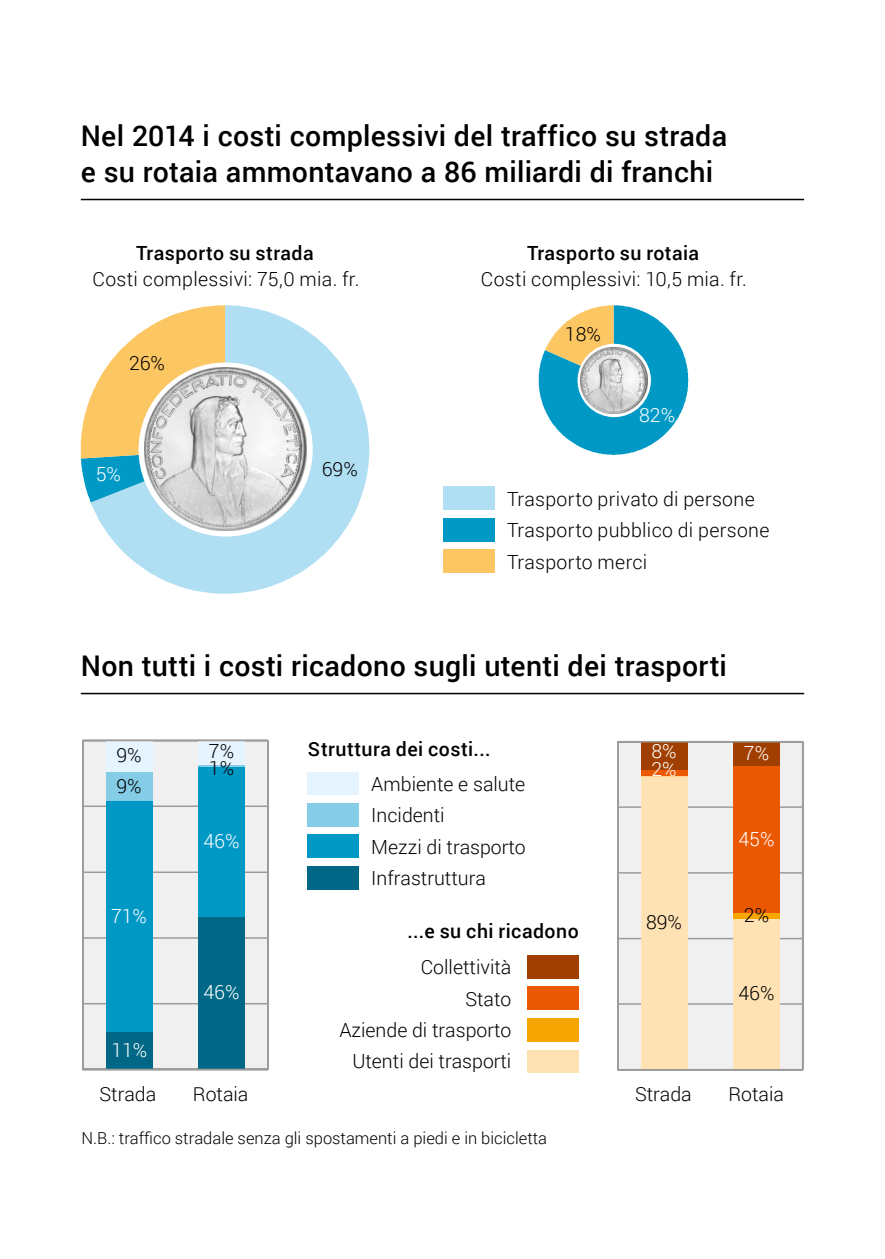
<style>
.page{position:relative;width:885px;height:1259px;background:#fff}
.page>*{position:absolute;margin:0;border:0;box-sizing:border-box;transform-origin:0 0}
.Untertitel_2_fett{font:500 28.5px/36px "Roboto";letter-spacing:.01em;color:#000}
.t1{font:300 19.5px/25.8px "Roboto";color:#000;text-align:center}
.t2{font:500 19.5px "Roboto";letter-spacing:.025em;color:#000}
.t3{font:300 19.5px "Roboto";color:#fff}
.t4{font:300 16.5px "Roboto";color:#000}
.s1{font-weight:500}
</style>
<div class="page">
<hr style="left:81px;top:199px;width:723px;height:1px;background:#000">
<hr style="left:81px;top:693px;width:723px;height:1px;background:#000">
<svg style="left:91px;top:305px;width:278px;height:288px;fill:#b0def2"></svg>
<svg style="left:81px;top:305px;width:144px;height:197px"></svg>
<div style="left:443px;top:487px;width:51px;height:23px;background:#b0def2"></div>
<div style="left:443px;top:518px;width:51px;height:23px;background:#0099c6"></div>
<div style="left:443px;top:550px;width:51px;height:23px;background:#fcc663"></div>
<svg style="left:538px;top:305px;width:150px;height:150px"></svg>
<svg style="left:138px;top:362px;width:175px;height:174px"></svg>
<img style="left:144px;top:368px;width:163px;height:162px">
<svg style="left:577px;top:344px;width:73px;height:73px"></svg>
<img style="left:581px;top:347px;width:66px;height:67px">
<svg style="left:82px;top:739px;width:187px;height:332px"></svg>
<div style="left:106px;top:1031px;width:46px;height:38px;background:#006886"></div>
<div style="left:106px;top:801px;width:46px;height:230px;background:#0099c6"></div>
<div style="left:106px;top:771px;width:46px;height:30px;background:#85cde6"></div>
<div style="left:106px;top:740px;width:46px;height:31px;background:#e5f4fe"></div>
<div style="left:198px;top:916px;width:46px;height:153px;background:#006886"></div>
<div style="left:198px;top:767px;width:46px;height:149px;background:#0099c6"></div>
<hr style="left:198px;top:765px;width:46px;height:2px;background:#85cde6">
<div style="left:198px;top:740px;width:46px;height:25px;background:#e5f4fe"></div>
<div style="left:307px;top:866px;width:51px;height:23px;background:#006886"></div>
<div style="left:307px;top:834px;width:51px;height:24px;background:#0099c6"></div>
<div style="left:307px;top:803px;width:51px;height:23px;background:#85cde6"></div>
<div style="left:307px;top:772px;width:51px;height:23px;background:#e5f4fe"></div>
<svg style="left:617px;top:741px;width:186px;height:330px"></svg>
<div style="left:640px;top:776px;width:47px;height:293px;background:#ffe2b4"></div>
<div style="left:640px;top:769px;width:47px;height:7px;background:#ea5901"></div>
<div style="left:640px;top:741px;width:47px;height:28px;background:#a13f00"></div>
<div style="left:733px;top:918px;width:46px;height:151px;background:#ffe2b4"></div>
<div style="left:733px;top:912px;width:46px;height:6px;background:#f7a500"></div>
<div style="left:733px;top:765px;width:46px;height:147px;background:#ea5901"></div>
<div style="left:733px;top:741px;width:46px;height:24px;background:#a13f00"></div>
<div style="left:527px;top:1049px;width:51px;height:23px;background:#ffe2b4"></div>
<div style="left:527px;top:1018px;width:51px;height:23px;background:#f7a500"></div>
<div style="left:527px;top:986px;width:51px;height:23px;background:#ea5901"></div>
<div style="left:527px;top:955px;width:51px;height:23px;background:#a13f00"></div>
<hr style="left:617px;top:1069px;width:185px;height:1px;background:#9c9c9c">
<hr style="left:617px;top:741px;width:185px;height:1px;background:#9c9c9c">
<hr style="left:83px;top:1068px;width:185px;height:2px;background:#9c9c9c">
<hr style="left:83px;top:740px;width:185px;height:1px;background:#9c9c9c">
<h4 class="Untertitel_2_fett" style="left:81px;top:116px;width:647px">Nel 2014 i costi complessivi del traffico su strada e su rotaia ammontavano a 86 miliardi di franchi</h4>
<p class="t1" style="left:92px;top:240px;width:268px"><span class="s1">Trasporto su strada<br></span>Costi complessivi: 75,0 mia. fr.</p>
<p class="t1" style="left:129px;top:350px;width:38px">26%</p>
<p class="t3" style="left:96px;top:460px;width:27px">5%</p>
<p class="t1" style="left:322px;top:455px;width:38px">69%</p>
<p class="t1" style="left:480px;top:240px;width:268px"><span class="s1">Trasporto su rotaia<br></span>Costi complessivi: 10,5 mia. fr.</p>
<p class="t1" style="left:565px;top:321px;width:38px">18%</p>
<p class="t3" style="left:639px;top:401px;width:38px">82%</p>
<p class="t1" style="left:507px;top:482px;width:264px;line-height:31.5px;text-align:left">Trasporto privato di persone<br>Trasporto pubblico di persone<br>Trasporto merci</p>
<h4 class="Untertitel_2_fett" style="left:81px;top:646px;width:647px">Non tutti i costi ricadono sugli utenti dei trasporti</h4>
<p class="t1" style="left:116px;top:742px;width:27px">9%</p>
<p class="t1" style="left:116px;top:772px;width:27px">9%</p>
<p class="t1" style="left:209px;top:737px;width:27px">7%</p>
<p class="t1" style="left:209px;top:754px;width:27px">1%</p>
<p class="t2" style="left:308px;top:735px;width:184px">Struttura dei costi...</p>
<p class="t1" style="left:371px;top:770px;width:155px">Ambiente e salute</p>
<p class="t3" style="left:651px;top:737px;width:27px">8%</p>
<p class="t3" style="left:651px;top:755px;width:27px">2%</p>
<p class="t3" style="left:743px;top:739px;width:27px">7%</p>
<p class="t1" style="left:371px;top:802px;width:75px">Incidenti</p>
<p class="t3" style="left:203px;top:827px;width:38px">46%</p>
<p class="t1" style="left:371px;top:833px;width:156px">Mezzi di trasporto</p>
<p class="t3" style="left:738px;top:825px;width:38px">45%</p>
<p class="t1" style="left:371px;top:865px;width:116px">Infrastruttura</p>
<p class="t3" style="left:111px;top:902px;width:38px">71%</p>
<p class="t2" style="left:407px;top:917px;width:173px">...e su chi ricadono</p>
<p class="t1" style="left:646px;top:908px;width:38px">89%</p>
<p class="t1" style="left:743px;top:901px;width:27px">2%</p>
<p class="t1" style="left:421px;top:953px;width:92px">Collettività</p>
<p class="t3" style="left:203px;top:978px;width:38px">46%</p>
<p class="t1" style="left:465px;top:985px;width:48px">Stato</p>
<p class="t1" style="left:738px;top:980px;width:38px">46%</p>
<p class="t3" style="left:111px;top:1036px;width:38px">11%</p>
<p class="t1" style="left:339px;top:1016px;width:173px">Aziende di trasporto</p>
<p class="t1" style="left:352px;top:1048px;width:160px">Utenti dei trasporti</p>
<p class="t1" style="left:193px;top:1080px;width:57px">Rotaia</p>
<p class="t4" style="left:81px;top:1127px;width:467px">N.B.: traffico stradale senza gli spostamenti a piedi e in bicicletta</p>
<p class="t1" style="left:100px;top:1080px;width:58px">Strada</p>
<p class="t1" style="left:635px;top:1080px;width:58px">Strada</p>
<p class="t1" style="left:728px;top:1080px;width:57px">Rotaia</p>
</div>
